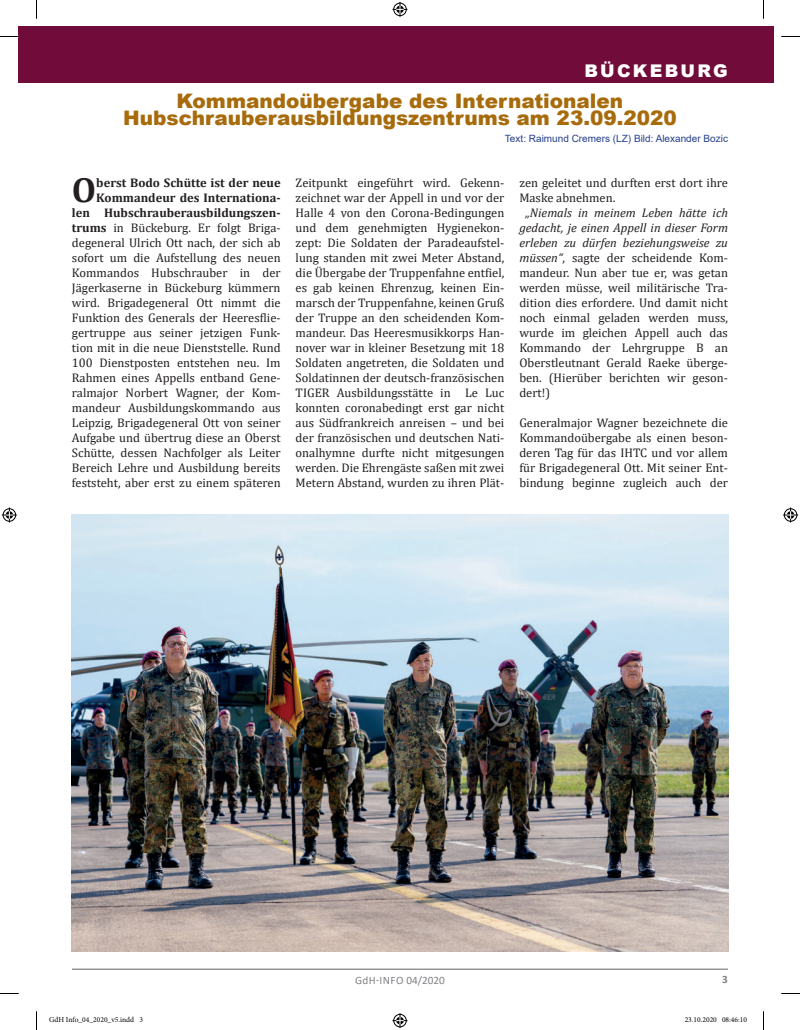
<style>
.page{position:relative;width:800px;height:1030px;background:#fff}
.page>*{position:absolute;margin:0;border:0;box-sizing:border-box;transform-origin:0 0}
.t1{font:700 35px "Cambria";color:#231f20}
.t2{font:900 20px/17.5px "Arial";color:#a76b0b;text-align:center}
.t3{font:900 17.5px "Arial";letter-spacing:.135em;color:#fff}
.t4{font:12.5px/15px "Cambria";color:#231f20;text-align:justify}
.t5{font:11.25px "Calibri";letter-spacing:.02em;color:#808285}
.t6{font:700 11.25px "Calibri";color:#808285}
.t7{font:10px "Arial";color:#253f8e}
.t8{font:7.5px "Minion Pro";color:#000}
.s1{font-weight:700}
.s2{font-style:italic}
</style>
<div class="page">
<hr style="left:72px;top:968px;width:655px;height:1px;background:#636366">
<div style="left:19px;top:26px;width:754px;height:57px;background:#710b3a"></div>
<img style="left:72px;top:514px;width:655px;height:437px">
<svg style="left:0;top:36px;width:19px;height:1px"></svg>
<svg style="left:781px;top:36px;width:18px;height:1px"></svg>
<svg style="left:0;top:993px;width:19px;height:1px"></svg>
<svg style="left:781px;top:993px;width:18px;height:1px"></svg>
<svg style="left:36px;top:0;width:1px;height:19px"></svg>
<svg style="left:36px;top:1011px;width:1px;height:19px"></svg>
<svg style="left:763px;top:0;width:1px;height:19px"></svg>
<svg style="left:763px;top:1011px;width:1px;height:19px"></svg>
<svg style="left:392px;top:2px;width:15px;height:15px"></svg>
<svg style="left:392px;top:1013px;width:15px;height:15px"></svg>
<svg style="left:2px;top:507px;width:15px;height:15px"></svg>
<svg style="left:783px;top:507px;width:14px;height:15px"></svg>
<h3 class="t3" style="left:584px;top:65px;width:145px">BÜCKEBURG</h3>
<h2 class="t2" style="left:123px;top:94px;width:555px">Kommandoübergabe des Internationalen<br>Hubschrauberausbildungszentrums am 23.09.2020</h2>
<p class="t7" style="left:505px;top:134px;width:224px">Text: Raimund Cremers (LZ) Bild: Alexander Bozic</p>
<p class="t4" style="left:72px;top:175px;width:210px;text-align:right"><span class="s1">berst Bodo Schütte ist der neue Kommandeur des Internationa-<br>len Hubschrauberausbildungszen&shy;trums</span> in Bückeburg. Er folgt Briga&shy;degeneral Ulrich Ott nach, der sich ab sofort um die Aufstellung des neuen Kommandos Hubschrauber in der Jägerkaserne in Bückeburg kümmern wird. Brigadegeneral Ott nimmt die Funktion des Generals der Heeresflie&shy;gertruppe aus seiner jetzigen Funk&shy;tion mit in die neue Dienststelle. Rund 100 Dienstposten entstehen neu. Im Rahmen eines Appells entband Gene&shy;ralmajor Norbert Wagner, der Kom&shy;mandeur Ausbildungskommando aus Leipzig, Brigadegeneral Ott von seiner Aufgabe und übertrug diese an Oberst Schütte, dessen Nachfolger als Leiter Bereich Lehre und Ausbildung bereits feststeht, aber erst zu einem späteren</p>
<p class="t4" style="left:295px;top:175px;width:210px">Zeitpunkt eingeführt wird. Gekenn&shy;zeichnet war der Appell in und vor der Halle 4 von den Corona-Bedingungen und dem genehmigten Hygienekon&shy;zept: Die Soldaten der Paradeaufstel&shy;lung standen mit zwei Meter Abstand, die Übergabe der Truppenfahne entfiel, es gab keinen Ehrenzug, keinen Ein&shy;marsch der Truppenfahne, keinen Gruß der Truppe an den scheidenden Kom&shy;mandeur. Das Heeresmusikkorps Han&shy;nover war in kleiner Besetzung mit 18<br>Soldaten angetreten, die Soldaten und Soldatinnen der deutsch-französischen TIGER Ausbildungsstätte in Le Luc konnten coronabedingt erst gar nicht aus Südfrankreich anreisen – und bei der französischen und deutschen Nati&shy;onalhymne durfte nicht mitgesungen werden. Die Ehrengäste saßen mit zwei Metern Abstand, wurden zu ihren Plät-</p>
<p class="t4" style="left:519px;top:175px;width:210px">zen geleitet und durften erst dort ihre<br>Maske abnehmen.</p>
<h1 class="t1" style="left:72px;top:177px;width:26px">O</h1>
<p class="t4" style="left:519px;top:205px;width:210px;text-indent:6px"><span class="s2">„Niemals in meinem Leben hätte ich gedacht, je einen Appell in dieser Form erleben zu dürfen beziehungsweise zu müssen“</span>, sagte der scheidende Kom&shy;mandeur. Nun aber tue er, was getan werden müsse, weil militärische Tra&shy;dition dies erfordere. Und damit nicht noch einmal geladen werden muss, wurde im gleichen Appell auch das Kommando der Lehrgruppe B an Oberstleutnant Gerald Raeke überge&shy;ben. (Hierüber berichten wir geson&shy;dert!)</p>
<p class="t4" style="left:519px;top:415px;width:210px">Generalmajor Wagner bezeichnete die Kommandoübergabe als einen beson&shy;deren Tag für das IHTC und vor allem für Brigadegeneral Ott. Mit seiner Ent&shy;bindung beginne zugleich auch der</p>
<p class="t5" style="left:355px;top:973px;width:91px">GdH-INFO 04/2020</p>
<p class="t6" style="left:722px;top:972px;width:7px">3</p>
<p class="t8" style="left:49px;top:1017px;width:95px">GdH Info_04_2020_v5.indd 3</p>
<p class="t8" style="left:684px;top:1017px;width:64px">23.10.2020 08:46:10</p>
</div>
